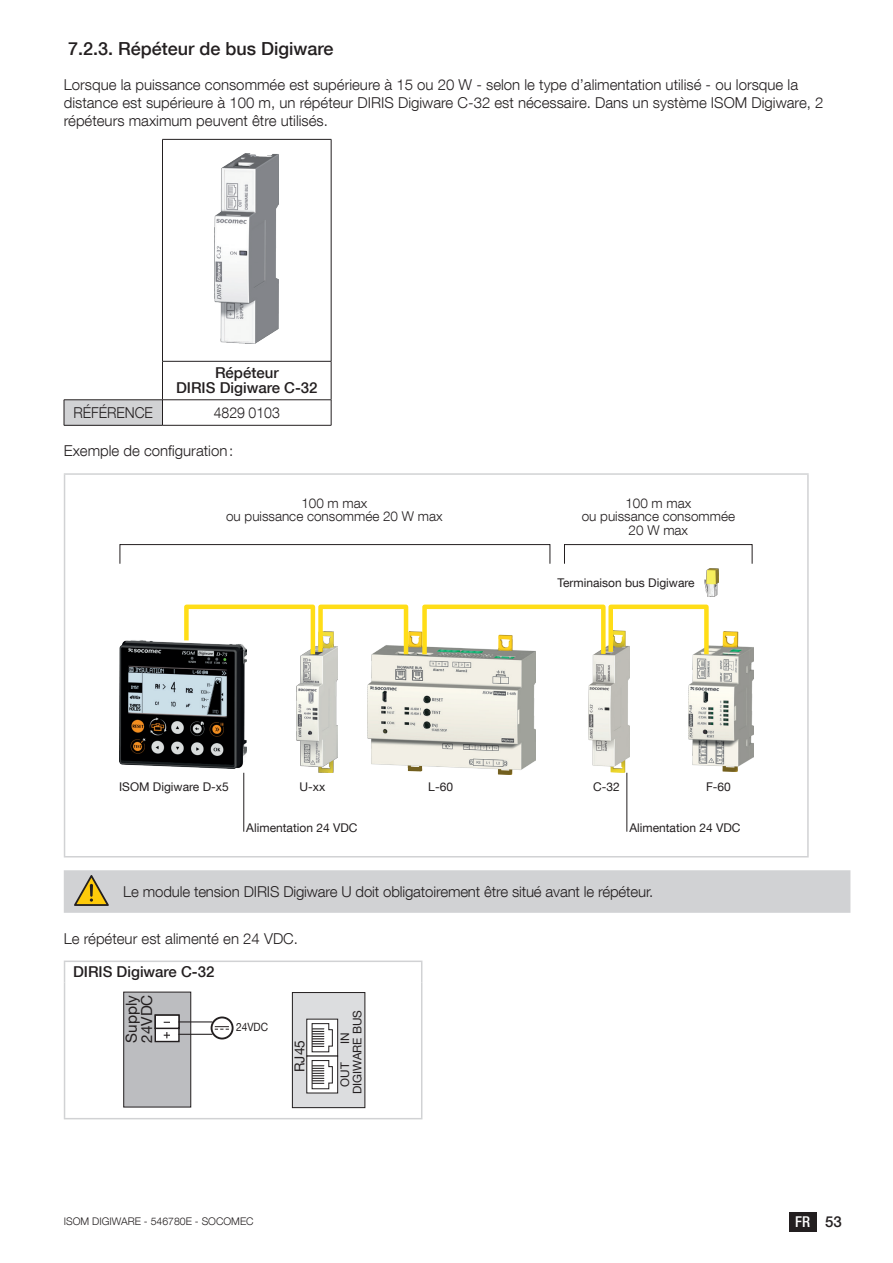
<style>
.page{position:relative;width:893px;height:1263px;background:#fff}
.page>*{position:absolute;margin:0;border:0;box-sizing:border-box;transform-origin:0 0}
.t1{font:500 18px "Helvetica Neue LT Com";color:#231f20}
.t2{font:15.3px/15.3px "Helvetica Neue LT Com";color:#231f20}
.t3{font:300 15px/18px "Helvetica Neue LT Com";color:#231f20}
.t4{font:500 15px/15px "Helvetica Neue LT Com";color:#231f20;text-align:center}
.t5{font:300 15px "Helvetica Neue LT Com";color:#231f20;scale:.94 1}
.t6{font:500 condensed 15px "Helvetica Neue LT Com";color:#fff}
.t7{font:13.8px "Helvetica Neue LT Com";color:#231f20}
.t8{font:300 13.5px/13.5px "Helvetica Neue LT Com";color:#231f20;text-align:center}
.t9{font:12px "Helvetica Neue LT Com";color:#231f20}
.t10{font:11.85px "Helvetica Neue LT Com";color:#231f20}
.t11{font:11.4px "Helvetica Neue LT Com";color:#231f20;scale:.89 1}
.t12{font:300 10.5px "Helvetica Neue LT Com";color:#231f20}
.s1{font-stretch:normal;color:#231f20}
</style>
<div class="page">
<div style="left:789px;top:1212px;width:27px;height:19px;background:#231f20"></div>
<div style="left:64px;top:400px;width:98px;height:25px;background:#d1d2d4"></div>
<hr style="left:162px;top:139px;width:169px;height:1px;background:#231f20">
<hr style="left:162px;top:140px;width:1px;height:221px;background:#231f20">
<hr style="left:331px;top:140px;width:1px;height:221px;background:#231f20">
<hr style="left:162px;top:361px;width:169px;height:1px;background:#231f20">
<hr style="left:162px;top:361px;width:1px;height:39px;background:#231f20">
<hr style="left:331px;top:361px;width:1px;height:39px;background:#231f20">
<hr style="left:64px;top:399px;width:98px;height:1px;background:#231f20">
<svg style="left:64px;top:400px;width:1px;height:25px"></svg>
<hr style="left:162px;top:399px;width:169px;height:1px;background:#231f20">
<svg style="left:162px;top:400px;width:1px;height:25px"></svg>
<svg style="left:331px;top:400px;width:1px;height:25px"></svg>
<hr style="left:64px;top:425px;width:98px;height:1px;background:#231f20">
<hr style="left:162px;top:425px;width:169px;height:1px;background:#231f20">
<img style="left:215px;top:153px;width:64px;height:190px">
<hr style="left:64px;top:473px;width:745px;height:2px;background:#d1d2d4">
<hr style="left:64px;top:475px;width:1px;height:381px;background:#d1d2d4">
<hr style="left:807px;top:475px;width:2px;height:381px;background:#d1d2d4">
<hr style="left:64px;top:856px;width:745px;height:1px;background:#d1d2d4">
<img style="left:119px;top:640px;width:127px;height:128px">
<img style="left:297px;top:659px;width:41px;height:113px">
<img style="left:368px;top:632px;width:168px;height:142px">
<img style="left:688px;top:631px;width:65px;height:141px">
<img style="left:704px;top:569px;width:15px;height:27px">
<img style="left:589px;top:650px;width:40px;height:122px">
<svg style="left:182px;top:604px;width:228px;height:55px"></svg>
<svg style="left:606px;top:604px;width:105px;height:55px"></svg>
<div style="left:422px;top:604px;width:184px;height:52px;border:4px solid #ffdd17"></div>
<div style="left:120px;top:544px;width:430px;height:20px;border:1px solid #231f20"></div>
<div style="left:564px;top:544px;width:188px;height:20px;border:1px solid #231f20"></div>
<hr style="left:243px;top:773px;width:1px;height:59px;background:#231f20">
<hr style="left:626px;top:773px;width:1px;height:59px;background:#231f20">
<div style="left:64px;top:870px;width:786px;height:43px;background:#d1d2d4"></div>
<hr style="left:64px;top:960px;width:358px;height:2px;background:#d1d2d4">
<svg style="left:64px;top:962px;width:1px;height:20px"></svg>
<svg style="left:421px;top:962px;width:1px;height:20px"></svg>
<hr style="left:64px;top:982px;width:1px;height:136px;background:#d1d2d4">
<hr style="left:421px;top:982px;width:1px;height:136px;background:#d1d2d4">
<hr style="left:64px;top:1118px;width:358px;height:1px;background:#d1d2d4">
<svg style="left:123px;top:991px;width:68px;height:116px;background:#b6b7ba"></svg>
<hr style="left:179px;top:1021px;width:33px;height:1px;background:#231f20">
<hr style="left:179px;top:1034px;width:33px;height:1px;background:#231f20">
<svg style="left:212px;top:1017px;width:21px;height:21px"></svg>
<div style="left:211px;top:1016px;width:23px;height:23px;border:2px solid #231f20;border-radius:50%"></div>
<svg style="left:215px;top:1026px;width:14px;height:4px"></svg>
<div style="left:292px;top:992px;width:73px;height:115px;background:#dcdddf"></div>
<div style="left:292px;top:992px;width:73px;height:116px;border:1px solid #231f20"></div>
<div style="left:307px;top:1019px;width:31px;height:37px;background:#fff"></div>
<div style="left:306px;top:1019px;width:32px;height:37px;border:1px solid #231f20"></div>
<svg style="left:311px;top:1023px;width:22px;height:30px"></svg>
<div style="left:307px;top:1056px;width:31px;height:37px;background:#fff"></div>
<div style="left:306px;top:1055px;width:32px;height:38px;border:1px solid #231f20"></div>
<svg style="left:311px;top:1060px;width:22px;height:30px"></svg>
<p class="t1" style="left:68px;top:38px;width:267px">7.2.3. Répéteur de bus Digiware</p>
<p class="t3" style="left:64px;top:76px;width:761px">Lorsque la puissance consommée est supérieure à 15 ou 20 W - selon le type d’alimentation utilisé - ou lorsque la distance est supérieure à 100 m, un répéteur DIRIS Digiware C-32 est nécessaire. Dans un système ISOM Digiware, 2 répéteurs maximum peuvent être utilisés.</p>
<p class="t4" style="left:176px;top:365px;width:143px">Répéteur<br>DIRIS Digiware C-32</p>
<p class="t5" style="left:74px;top:403px;width:86px">RÉFÉRENCE</p>
<p class="t5" style="left:214px;top:403px;width:72px">4829 0103</p>
<p class="t3" style="left:64px;top:442px;width:171px">Exemple de configuration:</p>
<p class="t8" style="left:226px;top:496px;width:218px">100 m max<br>ou puissance consommée 20 W max</p>
<p class="t8" style="left:582px;top:496px;width:155px">100 m max<br>ou puissance consommée<br>20 W max</p>
<p class="t9" style="left:558px;top:576px;width:139px">Terminaison bus Digiware</p>
<p class="t9" style="left:119px;top:779px;width:111px">ISOM Digiware D-x5</p>
<p class="t9" style="left:299px;top:779px;width:27px">U-xx</p>
<p class="t9" style="left:428px;top:779px;width:26px">L-60</p>
<p class="t9" style="left:593px;top:779px;width:28px">C-32</p>
<p class="t9" style="left:706px;top:779px;width:26px">F-60</p>
<p class="t9" style="left:246px;top:820px;width:113px">Alimentation 24 VDC</p>
<p class="t9" style="left:629px;top:820px;width:113px">Alimentation 24 VDC</p>
<p class="t3" style="left:123px;top:882px;width:532px">Le module tension DIRIS Digiware U doit obligatoirement être situé avant le répéteur.</p>
<p class="t3" style="left:64px;top:929px;width:236px">Le répéteur est alimenté en 24 VDC.</p>
<p class="t4" style="left:73px;top:964px;width:143px">DIRIS Digiware C-32</p>
<p class="t2" style="left:123px;top:1042px;width:50px;rotate:-90deg">Supply<br>24VDC</p>
<p class="t10" style="left:350px;top:1094px;width:86px;rotate:-90deg">DIGIWARE BUS</p>
<p class="t11" style="left:236px;top:1020px;width:38px">24VDC</p>
<p class="t10" style="left:338px;top:1044px;width:13px;rotate:-90deg">IN</p>
<p class="t10" style="left:338px;top:1086px;width:26px;rotate:-90deg">OUT</p>
<p class="t7" style="left:291px;top:1072px;width:33px;rotate:-90deg">RJ45</p>
<p class="t12" style="left:64px;top:1215px;width:191px">ISOM DIGIWARE - 546780E - SOCOMEC</p>
<p class="t6" style="left:795px;top:1212px;width:48px">FR <span class="s1">53</span></p>
</div>
